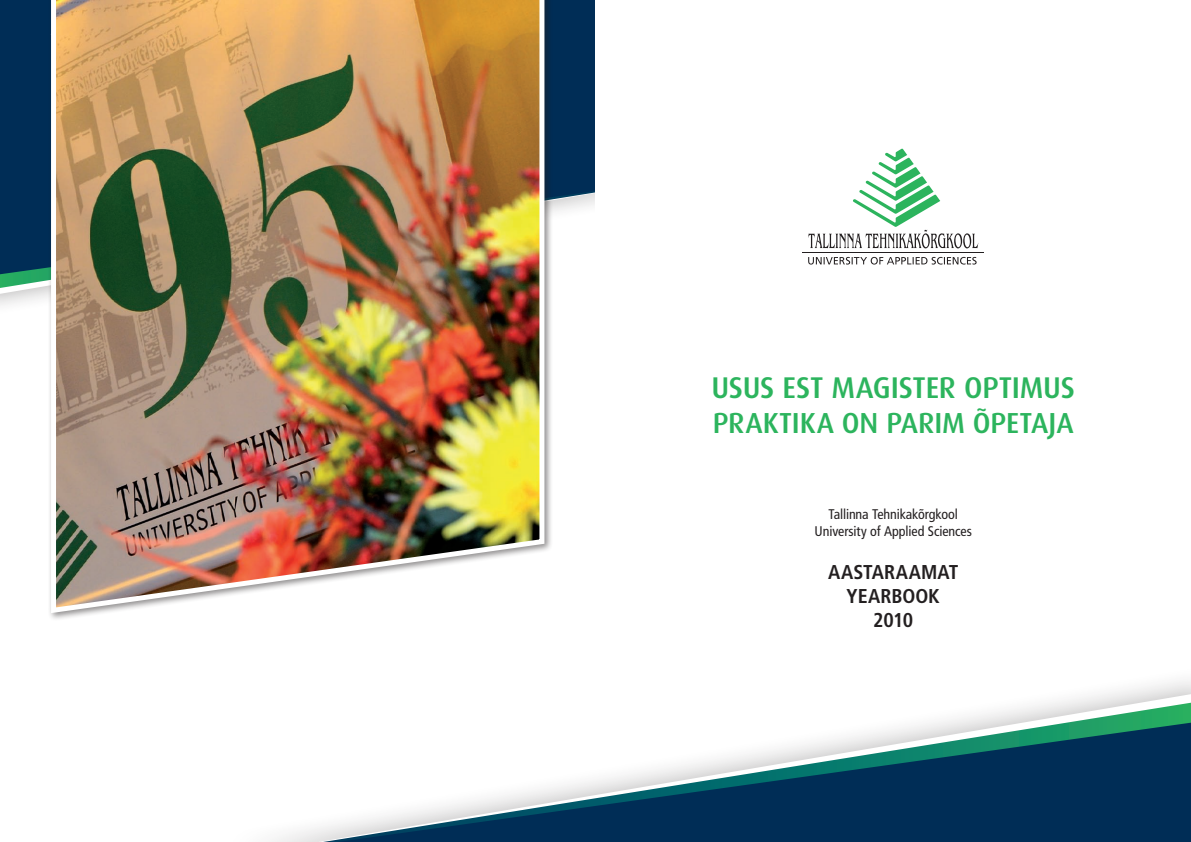
<style>
.page{position:relative;width:1191px;height:842px;background:#fff}
.page>*{position:absolute;margin:0;border:0;box-sizing:border-box;transform-origin:0 0}
.t1{font:500 30px "Dax";letter-spacing:-.01em;color:#2cb45d}
.t2{font:500 29px "Dax";letter-spacing:-.005em;color:#2cb45d}
.t3{font:700 condensed 20px/24px "Frutiger LT Std";color:#231f20;text-align:center}
.t4{font:condensed 14px/16.8px "Frutiger LT Std";letter-spacing:-.01em;color:#231f20;text-align:center}
</style>
<div class="page">
<svg style="left:0;top:0;width:595px;height:274px;background:#21486b"></svg>
<svg style="left:318px;top:694px;width:873px;height:148px"></svg>
<svg style="left:323px;top:703px;width:868px;height:139px"></svg>
<svg style="left:337px;top:723px;width:854px;height:119px"></svg>
<div style="left:48px;top:0;width:505px;height:621px;background:#231f20;opacity:.5"></div>
<img style="left:49px;top:0;width:498px;height:616px">
<svg style="left:808px;top:149px;width:170px;height:99px"></svg>
<svg style="left:808px;top:257px;width:168px;height:8px"></svg>
<hr style="left:802px;top:252px;width:182px;height:1px;background:#231f20">
<h1 class="t1" style="left:711px;top:371px;width:365px">USUS EST MAGISTER OPTIMUS</h1>
<h2 class="t2" style="left:712px;top:406px;width:362px">PRAKTIKA ON PARIM ÕPETAJA</h2>
<p class="t4" style="left:814px;top:506px;width:159px">Tallinna Tehnikakõrgkool<br>University of Applied Sciences</p>
<h3 class="t3" style="left:828px;top:560px;width:132px">AASTARAAMAT<br>YEARBOOK<br>2010</h3>
</div>
